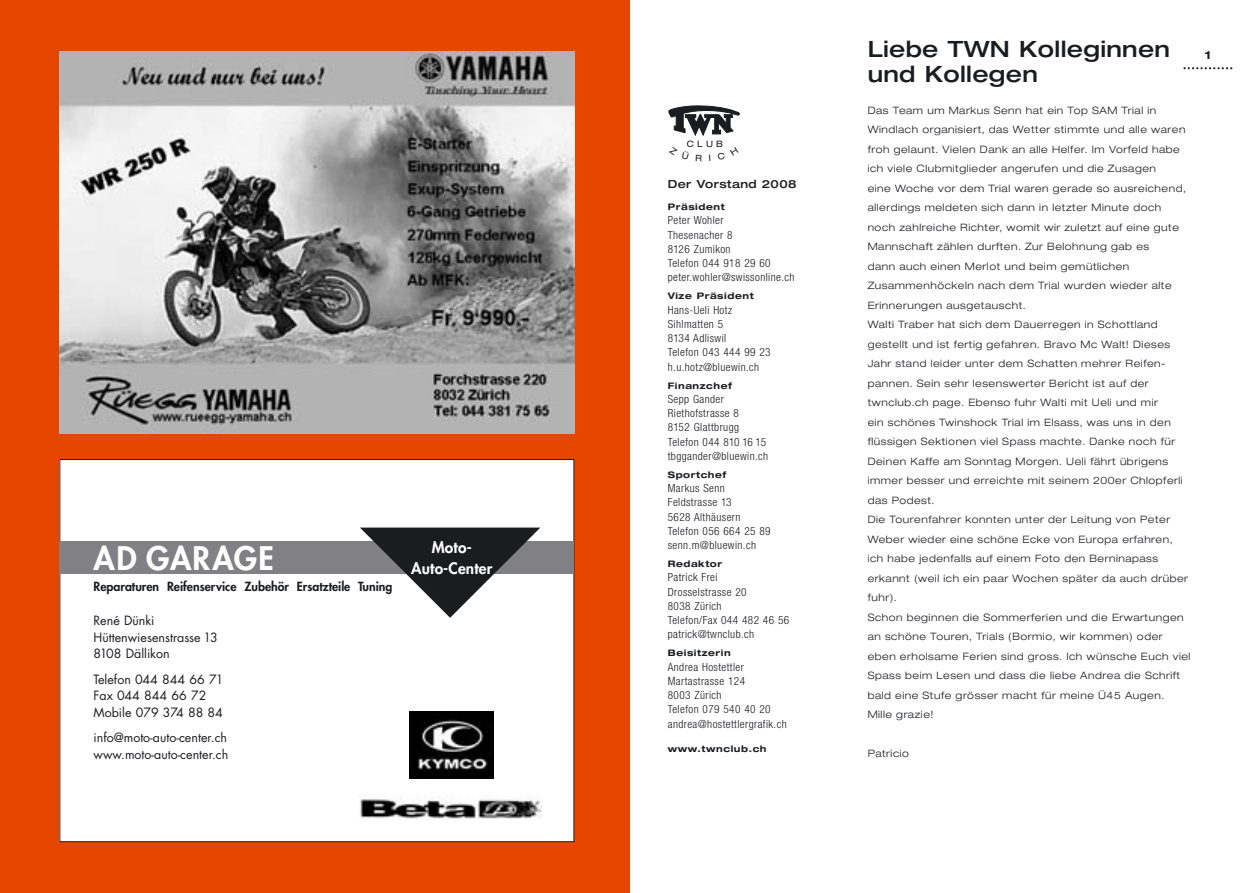
<style>
.page{position:relative;width:1259px;height:893px;background:#fff}
.page>*{position:absolute;margin:0;border:0;box-sizing:border-box;transform-origin:0 0}
.t1{font:800 31.65px "Futura";letter-spacing:.035em;color:#fff}
.t2{font:500 expanded 22.5px "Helvetica Neue";letter-spacing:.015em;color:#1b1c20}
.t3{font:800 15.45px/21px "Futura";letter-spacing:.01em;color:#fff;text-align:center}
.t4{font:12.45px/16.5px "Futura";color:#1b1c20}
.t5{font:800 12.3px "Futura";color:#1b1c20}
.t6{font:300 condensed 11.25px/14.2px "Helvetica Neue";letter-spacing:.04em;color:#1b1c20}
.t7{font:500 expanded 11.25px "Helvetica Neue";letter-spacing:.035em;color:#1b1c20}
.t8{font:700 expanded 11.25px "Helvetica Neue";color:#1b1c20}
.t9{font:300 expanded 10.2px/19.5px "Helvetica Neue";letter-spacing:.055em;color:#1b1c20}
.t10{font:700 expanded 9px "Helvetica Neue";letter-spacing:.065em;color:#1b1c20}
.t11{font:expanded 8.85px "Helvetica Neue";color:#1b1c20}
</style>
<div class="page">
<div style="left:0;top:0;width:629px;height:893px;background:#e74600"></div>
<svg style="left:1183px;top:67px;width:49px;height:2px"></svg>
<svg style="left:668px;top:105px;width:71px;height:31px"></svg>
<img style="left:60px;top:51px;width:514px;height:383px">
<div style="left:60px;top:460px;width:514px;height:382px;background:#fff"></div>
<img style="left:409px;top:711px;width:84px;height:67px">
<div style="left:60px;top:541px;width:514px;height:33px;background:#818084"></div>
<svg style="left:360px;top:528px;width:180px;height:90px"></svg>
<img style="left:360px;top:797px;width:182px;height:22px">
<h1 class="t1" style="left:94px;top:543px;width:182px">AD GARAGE</h1>
<h3 class="t3" style="left:411px;top:538px;width:83px">Moto-<br>Auto-Center</h3>
<p class="t5" style="left:94px;top:580px;width:300px">Reparaturen Reifenservice Zubehör Ersatzteile Tuning</p>
<p class="t4" style="left:94px;top:614px;width:126px">René Dünki<br>Hüttenwiesenstrasse 13<br>8108 Dällikon</p>
<p class="t4" style="left:94px;top:672px;width:131px">Telefon 044 844 66 71<br>Fax 044 844 66 72<br>Mobile 079 374 88 84</p>
<p class="t4" style="left:94px;top:731px;width:136px">info@moto-auto-center.ch www.moto-auto-center.ch</p>
<p class="t11" style="left:687px;top:140px;width:38px">CLUB</p>
<p class="t7" style="left:668px;top:179px;width:130px">Der Vorstand 2008</p>
<p class="t10" style="left:668px;top:204px;width:59px">Präsident</p>
<p class="t6" style="left:668px;top:214px;width:128px">Peter Wohler<br>Thesenacher 8<br>8126 Zumikon<br>Telefon 044 918 29 60 peter.wohler@swissonline.ch</p>
<p class="t10" style="left:668px;top:293px;width:87px">Vize Präsident</p>
<p class="t6" style="left:668px;top:303px;width:104px">Hans-Ueli Hotz<br>Sihlmatten 5<br>8134 Adliswil<br>Telefon 043 444 99 23 h.u.hotz@bluewin.ch</p>
<p class="t10" style="left:668px;top:382px;width:66px">Finanzchef</p>
<p class="t6" style="left:668px;top:393px;width:102px">Sepp Gander<br>Riethofstrasse 8<br>8152 Glattbrugg<br>Telefon 044 810 16 15 tbggander@bluewin.ch</p>
<p class="t10" style="left:668px;top:471px;width:60px">Sportchef</p>
<p class="t6" style="left:668px;top:482px;width:104px">Markus Senn<br>Feldstrasse 13<br>5628 Althäusern<br>Telefon 056 664 25 89 senn.m@bluewin.ch</p>
<p class="t10" style="left:668px;top:561px;width:56px">Redaktor</p>
<p class="t6" style="left:668px;top:571px;width:123px">Patrick Frei<br>Drosselstrasse 20<br>8038 Zürich<br>Telefon/Fax 044 482 46 56 patrick@twnclub.ch</p>
<p class="t10" style="left:668px;top:650px;width:65px">Beisitzerin</p>
<p class="t6" style="left:668px;top:660px;width:120px">Andrea Hostettler<br>Martastrasse 124<br>8003 Zürich<br>Telefon 079 540 40 20 andrea@hostettlergrafik.ch</p>
<p class="t10" style="left:668px;top:745px;width:100px">www.twnclub.ch</p>
<h2 class="t2" style="left:867px;top:40px;width:304px">Liebe TWN Kolleginnen</h2>
<p class="t8" style="left:1204px;top:51px;width:8px">1</p>
<h2 class="t2" style="left:867px;top:66px;width:172px">und Kollegen</h2>
<p class="t9" style="left:867px;top:101px;width:324px">Das Team um Markus Senn hat ein Top SAM Trial in Windlach organisiert, das Wetter stimmte und alle waren froh gelaunt. Vielen Dank an alle Helfer. Im Vorfeld habe ich viele Clubmitglieder angerufen und die Zusagen<br>eine Woche vor dem Trial waren gerade so ausreichend, allerdings meldeten sich dann in letzter Minute doch noch zahlreiche Richter, womit wir zuletzt auf eine gute Mannschaft zählen durften. Zur Belohnung gab es<br>dann auch einen Merlot und beim gemütlichen Zusammenhöckeln nach dem Trial wurden wieder alte Erinnerungen ausgetauscht.<br>Walti Traber hat sich dem Dauerregen in Schottland gestellt und ist fertig gefahren. Bravo Mc Walt! Dieses Jahr stand leider unter dem Schatten mehrer Reifen&shy;pannen. Sein sehr lesenswerter Bericht ist auf der twnclub.ch page. Ebenso fuhr Walti mit Ueli und mir<br>ein schönes Twinshock Trial im Elsass, was uns in den flüssigen Sektionen viel Spass machte. Danke noch für Deinen Kaffe am Sonntag Morgen. Ueli fährt übrigens immer besser und erreichte mit seinem 200er Chlopferli das Podest.<br>Die Tourenfahrer konnten unter der Leitung von Peter Weber wieder eine schöne Ecke von Europa erfahren, ich habe jedenfalls auf einem Foto den Berninapass erkannt (weil ich ein paar Wochen später da auch drüber fuhr).<br>Schon beginnen die Sommerferien und die Erwartungen an schöne Touren, Trials (Bormio, wir kommen) oder eben erholsame Ferien sind gross. Ich wünsche Euch viel Spass beim Lesen und dass die liebe Andrea die Schrift bald eine Stufe grösser macht für meine Ü45 Augen.<br>Mille grazie!</p>
<p class="t9" style="left:867px;top:745px;width:43px">Patricio</p>
</div>
